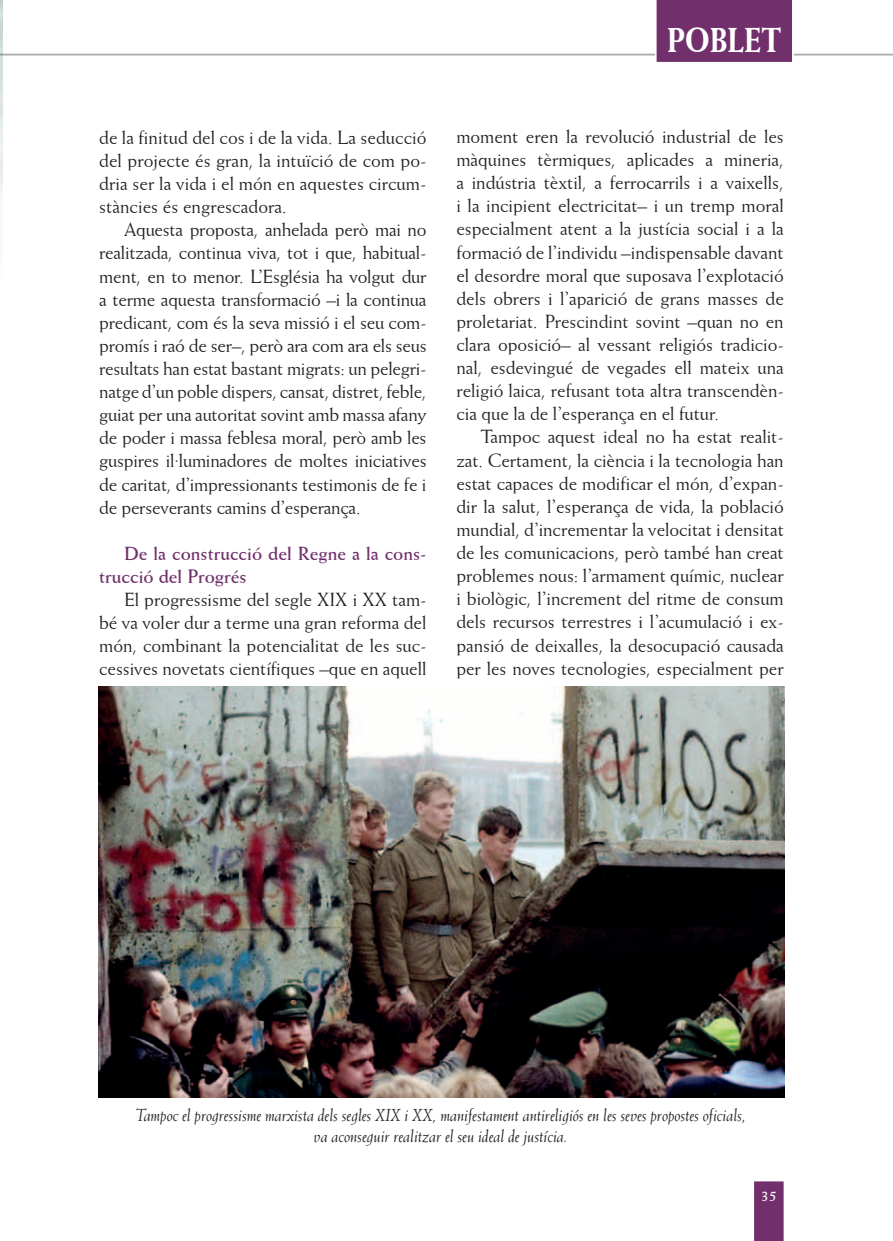
<style>
.page{position:relative;width:893px;height:1241px;background:#fff}
.page>*{position:absolute;margin:0;border:0;box-sizing:border-box;transform-origin:0 0}
.t1{font:800 35px "Weiss BT";color:#fff;scale:.83 1}
.t2{font:19.25px/23.1px "Weiss BT";letter-spacing:-.005em;color:#231f20;text-align:justify}
.t3{font:700 19.25px/23.1px "Weiss BT";color:#712f6b}
.t4{font:italic 17.5px/21px "Weiss BT";color:#231f20;text-align:center}
.t5{font:700 15.75px "Weiss BT";color:#fff}
</style>
<div class="page">
<svg style="left:754px;top:1181px;width:30px;height:59px;background:#74336e"></svg>
<hr style="left:0;top:54px;width:893px;height:1px;background:#a8a9ad">
<div style="left:655px;top:0;width:139px;height:62px;background:#712f6b"></div>
<img style="left:98px;top:686px;width:686px;height:411px">
<h1 class="t1" style="left:667px;top:18px;width:139px">POBLET</h1>
<p class="t2" style="left:99px;top:125px;width:329px">de la finitud del cos i de la vida. La seducció del projecte és gran, la intuïció de com po&shy;dria ser la vida i el món en aquestes circum&shy;stàncies és engrescadora.</p>
<p class="t2" style="left:99px;top:218px;width:329px;text-indent:25px">Aquesta proposta, anhelada però mai no realitzada, continua viva, tot i que, habitual&shy;ment, en to menor. L’Església ha volgut dur a terme aquesta transformació –i la continua predicant, com és la seva missió i el seu com&shy;promís i raó de ser–, però ara com ara els seus resultats han estat bastant migrats: un pelegri&shy;natge d’un poble dispers, cansat, distret, feble, guiat per una autoritat sovint amb massa afany de poder i massa feblesa moral, però amb les guspires il·luminadores de moltes iniciatives de caritat, d’impressionants testimonis de fe i de perseverants camins d’esperança.</p>
<p class="t3" style="left:99px;top:541px;width:329px;text-indent:25px">De la construcció del Regne a la cons&shy;trucció del Progrés</p>
<p class="t2" style="left:99px;top:587px;width:329px;text-indent:25px">El progressisme del segle XIX i XX tam&shy;bé va voler dur a terme una gran reforma del món, combinant la potencialitat de les suc&shy;cessives novetats científiques –que en aquell</p>
<p class="t2" style="left:456px;top:124px;width:329px">moment eren la revolució industrial de les màquines tèrmiques, aplicades a mineria, a indústria tèxtil, a ferrocarrils i a vaixells, i la incipient electricitat– i un tremp moral especialment atent a la justícia social i a la formació de l’individu –indispensable davant el desordre moral que suposava l’explotació dels obrers i l’aparició de grans masses de proletariat. Prescindint sovint –quan no en clara oposició– al vessant religiós tradicio&shy;nal, esdevingué de vegades ell mateix una religió laica, refusant tota altra transcendèn&shy;cia que la de l’esperança en el futur.</p>
<p class="t2" style="left:456px;top:425px;width:329px;text-indent:25px">Tampoc aquest ideal no ha estat realit&shy;zat. Certament, la ciència i la tecnologia han estat capaces de modificar el món, d’expan&shy;dir la salut, l’esperança de vida, la població mundial, d’incrementar la velocitat i densitat de les comunicacions, però també han creat problemes nous: l’armament químic, nuclear i biològic, l’increment del ritme de consum dels recursos terrestres i l’acumulació i ex&shy;pansió de deixalles, la desocupació causada per les noves tecnologies, especialment per</p>
<p class="t4" style="left:136px;top:1103px;width:612px">Tampoc el progressisme marxista dels segles XIX i XX, manifestament antireligiós en les seves propostes oficials, va aconseguir realitzar el seu ideal de justícia.</p>
<p class="t5" style="left:761px;top:1185px;width:18px">35</p>
</div>
